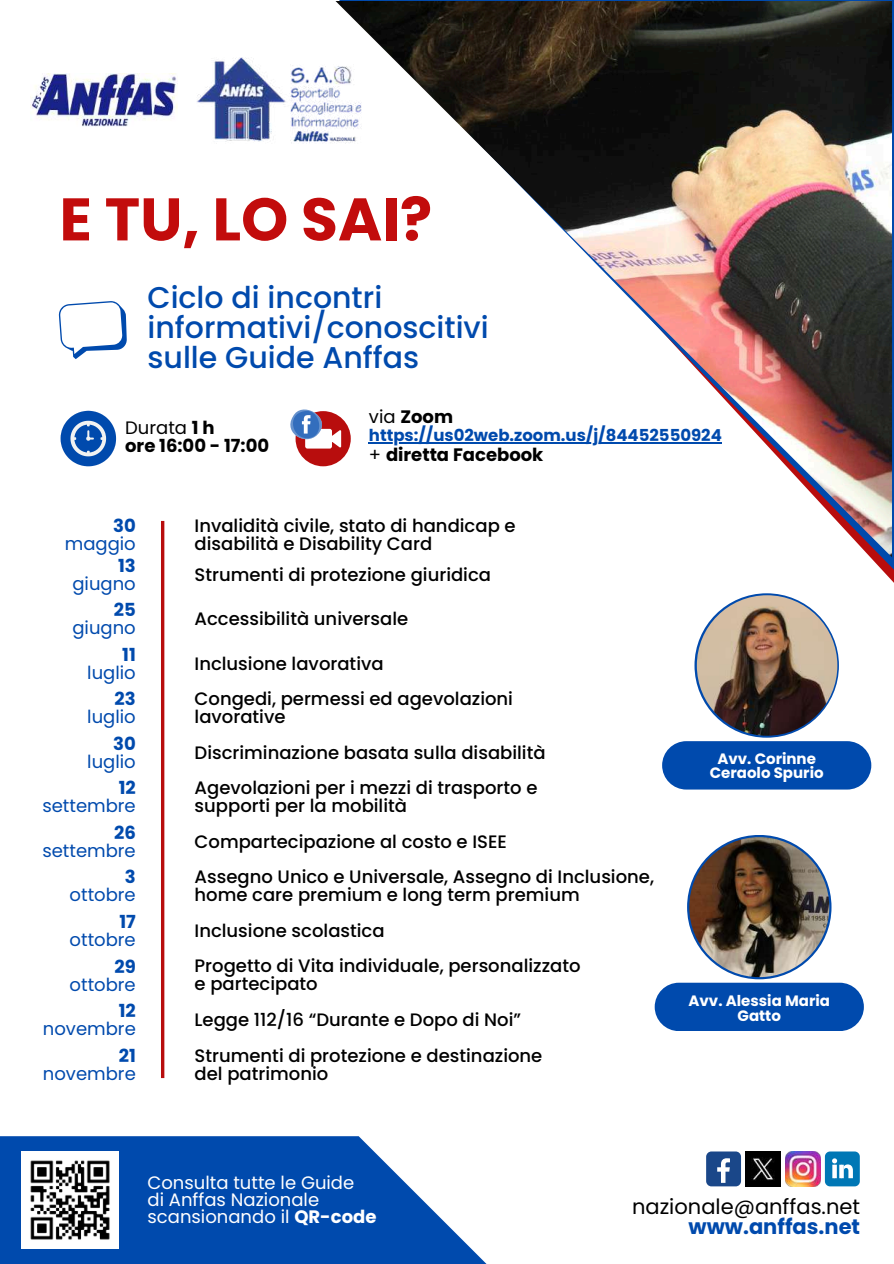
<style>
.page{position:relative;width:894px;height:1264px;background:#fff}
.page>*{position:absolute;margin:0;border:0;box-sizing:border-box;transform-origin:0 0}
.t1{font:700 60px "Poppins";color:#c20c0c}
.t2{font:500 30px/30.3px "Poppins";color:#004aad}
.t3{font:21px "Poppins";color:#000}
.t4{font:700 21px "Poppins";color:#004aad}
.t5{font:500 18px/18px "Poppins";color:#000}
.t6{font:18px "Poppins";color:#004aad}
.t7{font:18px/16.8px "Poppins";color:#fff}
.t8{font:700 18px/18px "Poppins";color:#000}
.t9{font:700 18px "Poppins";color:#004aad}
.t10{font:700 16.5px "Poppins";color:#004aad}
.t11{font:700 15px/14.7px "Poppins";color:#fff;text-align:center}
.s1{font-weight:400}
.s2{font-weight:700}
</style>
<div class="page">
<svg style="left:339px;top:0;width:554px;height:604px"></svg>
<img style="left:335px;top:1px;width:556px;height:556px">
<svg style="left:694px;top:593px;width:144px;height:144px"></svg>
<img style="left:696px;top:595px;width:141px;height:140px;border-radius:50%">
<div style="left:662px;top:741px;width:209px;height:48px;background:#004aad;border-radius:24px"></div>
<svg style="left:687px;top:835px;width:144px;height:144px"></svg>
<img style="left:689px;top:837px;width:140px;height:140px;border-radius:50%">
<div style="left:654px;top:982px;width:209px;height:49px;background:#004aad;border-radius:24px"></div>
<img style="left:30px;top:74px;width:148px;height:52px">
<img style="left:785px;top:1151px;width:34px;height:35px">
<div style="left:706px;top:1151px;width:34px;height:35px;background:#1a4789;border-radius:5px"></div>
<svg style="left:717px;top:1158px;width:12px;height:24px"></svg>
<img style="left:745px;top:1151px;width:35px;height:35px">
<svg style="left:824px;top:1151px;width:35px;height:35px"></svg>
<svg style="left:0;top:1136px;width:486px;height:127px;fill:#004aad"></svg>
<img style="left:22px;top:1151px;width:97px;height:97px">
<svg style="left:61px;top:411px;width:55px;height:55px"></svg>
<svg style="left:290px;top:400px;width:60px;height:66px"></svg>
<hr style="left:369px;top:442px;width:352px;height:1px;background:#004aad">
<img style="left:197px;top:50px;width:168px;height:99px">
<hr style="left:161px;top:521px;width:3px;height:557px;background:#b80d0d">
<svg style="left:58px;top:301px;width:69px;height:58px"></svg>
<h1 class="t1" style="left:59px;top:177px;width:374px">E TU, LO SAI?</h1>
<h2 class="t2" style="left:147px;top:282px;width:343px">Ciclo di incontri informativi/conoscitivi sulle Guide Anffas</h2>
<p class="t8" style="left:125px;top:419px;width:145px"><span class="s1">Durata</span> 1 h<br>ore 16:00 - 17:00</p>
<p class="t8" style="left:369px;top:408px;width:86px"><span class="s1">via</span> Zoom</p>
<p class="t10" style="left:369px;top:424px;width:354px">https://us02web.zoom.us/j/84452550924</p>
<p class="t8" style="left:369px;top:446px;width:176px"><span class="s1">+</span> diretta Facebook</p>
<p class="t9" style="left:113px;top:513px;width:24px">30</p>
<p class="t6" style="left:65px;top:531px;width:72px">maggio</p>
<p class="t5" style="left:194px;top:516px;width:322px">Invalidità civile, stato di handicap e disabilità e Disability Card</p>
<p class="t9" style="left:118px;top:553px;width:19px">13</p>
<p class="t6" style="left:72px;top:571px;width:65px">giugno</p>
<p class="t5" style="left:194px;top:565px;width:298px">Strumenti di protezione giuridica</p>
<p class="t9" style="left:114px;top:597px;width:23px">25</p>
<p class="t6" style="left:72px;top:615px;width:65px">giugno</p>
<p class="t5" style="left:194px;top:610px;width:215px">Accessibilità universale</p>
<p class="t9" style="left:122px;top:642px;width:15px">11</p>
<p class="t6" style="left:87px;top:660px;width:50px">luglio</p>
<p class="t9" style="left:115px;top:686px;width:23px">23</p>
<p class="t6" style="left:87px;top:704px;width:50px">luglio</p>
<p class="t9" style="left:113px;top:731px;width:24px">30</p>
<p class="t6" style="left:87px;top:749px;width:50px">luglio</p>
<p class="t9" style="left:119px;top:775px;width:19px">12</p>
<p class="t6" style="left:42px;top:793px;width:95px">settembre</p>
<p class="t5" style="left:194px;top:654px;width:190px">Inclusione lavorativa</p>
<p class="t5" style="left:194px;top:690px;width:320px">Congedi, permessi ed agevolazioni lavorative</p>
<p class="t5" style="left:194px;top:743px;width:352px">Discriminazione basata sulla disabilità</p>
<p class="t5" style="left:194px;top:779px;width:344px">Agevolazioni per i mezzi di trasporto e supporti per la mobilità</p>
<p class="t9" style="left:114px;top:819px;width:23px">26</p>
<p class="t6" style="left:42px;top:837px;width:95px">settembre</p>
<p class="t5" style="left:194px;top:832px;width:314px">Compartecipazione al costo e ISEE</p>
<p class="t9" style="left:125px;top:864px;width:12px">3</p>
<p class="t6" style="left:70px;top:882px;width:68px">ottobre</p>
<p class="t5" style="left:194px;top:867px;width:461px">Assegno Unico e Universale, Assegno di Inclusione, home care premium e long term premium</p>
<p class="t9" style="left:119px;top:908px;width:18px">17</p>
<p class="t6" style="left:70px;top:926px;width:68px">ottobre</p>
<p class="t5" style="left:194px;top:921px;width:191px">Inclusione scolastica</p>
<p class="t9" style="left:114px;top:953px;width:23px">29</p>
<p class="t6" style="left:70px;top:971px;width:68px">ottobre</p>
<p class="t5" style="left:194px;top:956px;width:387px">Progetto di Vita individuale, personalizzato e partecipato</p>
<p class="t9" style="left:119px;top:998px;width:19px">12</p>
<p class="t6" style="left:43px;top:1016px;width:94px">novembre</p>
<p class="t5" style="left:194px;top:1010px;width:328px">Legge 112/16 “Durante e Dopo di Noi”</p>
<p class="t9" style="left:119px;top:1042px;width:19px">21</p>
<p class="t6" style="left:43px;top:1060px;width:94px">novembre</p>
<p class="t5" style="left:194px;top:1046px;width:349px">Strumenti di protezione e destinazione del patrimonio</p>
<p class="t11" style="left:709px;top:751px;width:115px">Avv. Corinne<br>Ceraolo Spurio</p>
<p class="t11" style="left:688px;top:993px;width:143px">Avv. Alessia Maria<br>Gatto</p>
<p class="t7" style="left:147px;top:1174px;width:230px">Consulta tutte le Guide<br>di Anffas Nazionale scansionando il <span class="s2">QR-code</span></p>
<p class="t3" style="left:632px;top:1191px;width:229px">nazionale@anffas.net</p>
<p class="t4" style="left:688px;top:1211px;width:173px">www.anffas.net</p>
</div>
